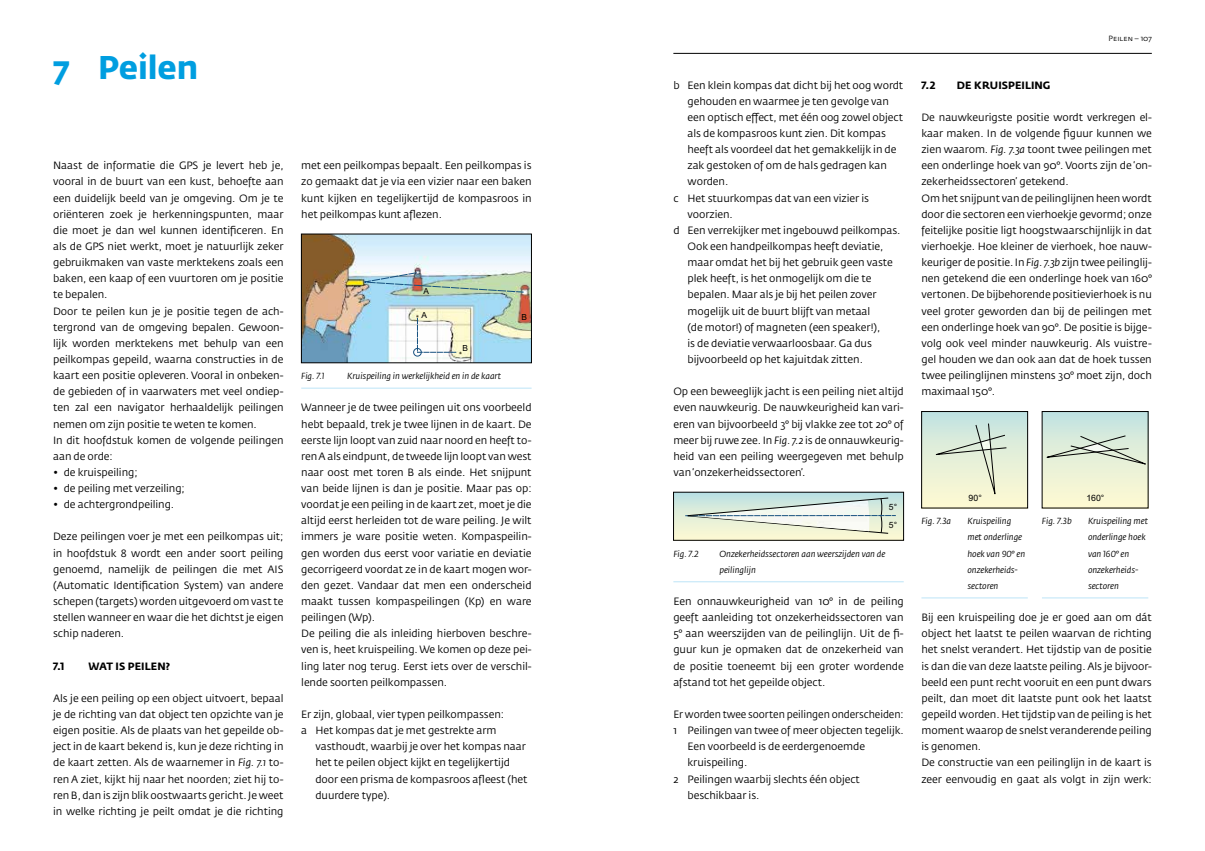
<style>
.page{position:relative;width:1205px;height:851px;background:#fff}
.page>*{position:absolute;margin:0;border:0;box-sizing:border-box;transform-origin:0 0}
.t1{font:700 32.5px "Fedra Sans Std";letter-spacing:-.005em;color:#009ee0}
.t2{font:10.5px/16.1px "Fedra Sans Std";letter-spacing:-.005em;color:#000;text-align:justify}
.t3{font:10.5px "Fedra Sans Std";letter-spacing:-.005em;color:#000;scale:.96 1}
.t4{font:700 10.5px "Fedra Sans Std";letter-spacing:.005em;color:#000}
.t5{font:italic 8.75px/16.1px "Fedra Sans Std";letter-spacing:-.005em;color:#000}
.t6{font:8.75px "Arial";color:#000}
.t7{font:8.62px "Arial";color:#000}
.t8{font:8.38px "Arial";color:#000}
.t9{font:7.5px "Fedra Sans Std";color:#000}
.s1{font-style:italic}
</style>
<div class="page">
<hr style="left:673px;top:53px;width:479px;height:1px;background:#000">
<img style="left:303px;top:236px;width:226px;height:125px">
<div style="left:413px;top:348px;width:8px;height:8px;border:1px solid #15507f;border-radius:50%"></div>
<hr style="left:301px;top:388px;width:230px;height:1px;background:#bde4f7">
<svg style="left:923px;top:413px;width:103px;height:93px;background:#dce8d3"></svg>
<div style="left:921px;top:411px;width:107px;height:97px;border:1px solid #000"></div>
<svg style="left:1041px;top:411px;width:108px;height:97px;background:#d6e1cd"></svg>
<hr style="left:921px;top:597px;width:107px;height:1px;background:#bde4f7">
<hr style="left:1042px;top:597px;width:106px;height:1px;background:#bde4f7">
<svg style="left:675px;top:494px;width:227px;height:44px"></svg>
<hr style="left:673px;top:581px;width:231px;height:1px;background:#bde4f7">
<h1 class="t1" style="left:53px;top:47px;width:147px">7 Peilen</h1>
<p class="t2" style="left:53px;top:157px;width:232px;text-align:left">Naast de informatie die GPS je levert heb je, vooral in de buurt van een kust, behoefte aan een duidelijk beeld van je omgeving. Om je te oriënteren zoek je herkenningspunten, maar die moet je dan wel kunnen identificeren. En als de GPS niet werkt, moet je natuurlijk zeker gebruikmaken van vaste merktekens zoals een baken, een kaap of een vuurtoren om je positie te bepalen.<br>Door te peilen kun je je positie tegen de ach&shy;tergrond van de omgeving bepalen. Gewoon&shy;lijk worden merktekens met behulp van een peilkompas gepeild, waarna constructies in de kaart een positie opleveren. Vooral in onbeken&shy;de gebieden of in vaarwaters met veel ondiep&shy;ten zal een navigator herhaaldelijk peilingen nemen om zijn positie te weten te komen.<br>In dit hoofdstuk komen de volgende peilingen aan de orde:</p>
<p class="t2" style="left:53px;top:464px;width:86px">• de kruispeiling;</p>
<p class="t2" style="left:53px;top:480px;width:133px">• de peiling met verzeiling;</p>
<p class="t2" style="left:53px;top:496px;width:123px">• de achtergrondpeiling.</p>
<p class="t2" style="left:53px;top:528px;width:232px">Deze peilingen voer je met een peilkompas uit; in hoofdstuk 8 wordt een ander soort peiling genoemd, namelijk de peilingen die met AIS (Automatic Identification System) van andere schepen (targets) worden uitgevoerd om vast te stellen wanneer en waar die het dichtst je eigen schip naderen.</p>
<p class="t4" style="left:53px;top:659px;width:13px">7.1</p>
<p class="t4" style="left:89px;top:659px;width:83px">WAT IS PEILEN?</p>
<p class="t2" style="left:53px;top:690px;width:232px">Als je een peiling op een object uitvoert, bepaal je de richting van dat object ten opzichte van je eigen positie. Als de plaats van het gepeilde ob&shy;ject in de kaart bekend is, kun je deze richting in de kaart zetten. Als de waarnemer in <span class="s1">Fig. 7.1</span> to&shy;ren A ziet, kijkt hij naar het noorden; ziet hij to&shy;ren B, dan is zijn blik oostwaarts gericht. Je weet in welke richting je peilt omdat je die richting</p>
<p class="t2" style="left:301px;top:157px;width:232px">met een peilkompas bepaalt. Een peilkompas is zo gemaakt dat je via een vizier naar een baken kunt kijken en tegelijkertijd de kompasroos in het peilkompas kunt aflezen.</p>
<p class="t8" style="left:423px;top:285px;width:7px">A</p>
<p class="t8" style="left:422px;top:309px;width:7px">A</p>
<p class="t8" style="left:521px;top:311px;width:7px">B</p>
<p class="t8" style="left:462px;top:343px;width:7px">B</p>
<p class="t5" style="left:301px;top:368px;width:25px">Fig. 7.1</p>
<p class="t5" style="left:347px;top:368px;width:155px">Kruispeiling in werkelijkheid en in de kaart</p>
<p class="t2" style="left:301px;top:399px;width:232px;text-align:left">Wanneer je de twee peilingen uit ons voorbeeld hebt bepaald, trek je twee lijnen in de kaart. De eerste lijn loopt van zuid naar noord en heeft to&shy;ren A als eindpunt, de tweede lijn loopt van west naar oost met toren B als einde. Het snijpunt van beide lijnen is dan je positie. Maar pas op: voordat je een peiling in de kaart zet, moet je die altijd eerst herleiden tot de ware peiling. Je wilt immers je ware positie weten. Kompaspeilin&shy;gen worden dus eerst voor variatie en deviatie gecorrigeerd voordat ze in de kaart mogen wor&shy;den gezet. Vandaar dat men een onderscheid maakt tussen kompaspeilingen (Kp) en ware peilingen (Wp).<br>De peiling die als inleiding hierboven beschre&shy;ven is, heet kruispeiling. We komen op deze pei&shy;ling later nog terug. Eerst iets over de verschil&shy;lende soorten peilkompassen.</p>
<p class="t2" style="left:301px;top:706px;width:204px">Er zijn, globaal, vier typen peilkompassen:</p>
<p class="t2" style="left:301px;top:722px;width:197px">a Het kompas dat je met gestrekte arm</p>
<p class="t2" style="left:315px;top:738px;width:212px">vasthoudt, waarbij je over het kompas naar</p>
<p class="t2" style="left:315px;top:754px;width:196px">het te peilen object kijkt en tegelijkertijd</p>
<p class="t2" style="left:315px;top:770px;width:214px">door een prisma de kompasroos afleest (het</p>
<p class="t2" style="left:315px;top:786px;width:76px">duurdere type).</p>
<p class="t2" style="left:673px;top:77px;width:231px">b Een klein kompas dat dicht bij het oog wordt</p>
<p class="t2" style="left:687px;top:93px;width:203px">gehouden en waarmee je ten gevolge van</p>
<p class="t2" style="left:687px;top:109px;width:217px">een optisch effect, met één oog zowel object</p>
<p class="t2" style="left:687px;top:125px;width:200px">als de kompasroos kunt zien. Dit kompas</p>
<p class="t2" style="left:687px;top:141px;width:210px">heeft als voordeel dat het gemakkelijk in de</p>
<p class="t2" style="left:687px;top:158px;width:201px">zak gestoken of om de hals gedragen kan</p>
<p class="t2" style="left:687px;top:174px;width:42px">worden.</p>
<p class="t2" style="left:673px;top:190px;width:197px">c Het stuurkompas dat van een vizier is</p>
<p class="t2" style="left:687px;top:206px;width:47px">voorzien.</p>
<p class="t2" style="left:673px;top:222px;width:229px">d Een verrekijker met ingebouwd peilkompas.</p>
<p class="t2" style="left:687px;top:238px;width:197px">Ook een handpeilkompas heeft deviatie,</p>
<p class="t2" style="left:687px;top:254px;width:207px">maar omdat het bij het gebruik geen vaste</p>
<p class="t2" style="left:687px;top:270px;width:185px">plek heeft, is het onmogelijk om die te</p>
<p class="t2" style="left:687px;top:287px;width:191px">bepalen. Maar als je bij het peilen zover</p>
<p class="t2" style="left:687px;top:303px;width:184px">mogelijk uit de buurt blijft van metaal</p>
<p class="t2" style="left:687px;top:319px;width:194px">(de motor!) of magneten (een speaker!),</p>
<p class="t2" style="left:687px;top:335px;width:186px">is de deviatie verwaarloosbaar. Ga dus</p>
<p class="t2" style="left:687px;top:351px;width:177px">bijvoorbeeld op het kajuitdak zitten.</p>
<p class="t2" style="left:673px;top:383px;width:232px">Op een beweeglijk jacht is een peiling niet altijd even nauwkeurig. De nauwkeurigheid kan vari&shy;ëren van bijvoorbeeld 3° bij vlakke zee tot 20° of meer bij ruwe zee. In <span class="s1">Fig. 7.2</span> is de onnauwkeurig&shy;heid van een peiling weergegeven met behulp van ‘onzekerheidssectoren’.</p>
<p class="t7" style="left:889px;top:501px;width:10px">5°</p>
<p class="t7" style="left:889px;top:519px;width:10px">5°</p>
<p class="t5" style="left:673px;top:545px;width:27px">Fig. 7.2</p>
<p class="t5" style="left:719px;top:545px;width:167px">Onzekerheidssectoren aan weerszijden van de peilinglijn</p>
<p class="t2" style="left:673px;top:593px;width:232px">Een onnauwkeurigheid van 10° in de peiling geeft aanleiding tot onzekerheidssectoren van 5° aan weerszijden van de peilinglijn. Uit de fi&shy;guur kun je opmaken dat de onzekerheid van de positie toeneemt bij een groter wordende afstand tot het gepeilde object.</p>
<p class="t3" style="left:673px;top:707px;width:241px">Er worden twee soorten peilingen onderscheiden:</p>
<p class="t2" style="left:673px;top:722px;width:232px">1 Peilingen van twee of meer objecten tegelijk.</p>
<p class="t2" style="left:687px;top:738px;width:179px">Een voorbeeld is de eerdergenoemde</p>
<p class="t2" style="left:687px;top:754px;width:61px">kruispeiling.</p>
<p class="t2" style="left:673px;top:770px;width:188px">2 Peilingen waarbij slechts één object</p>
<p class="t2" style="left:687px;top:786px;width:73px">beschikbaar is.</p>
<p class="t9" style="left:1108px;top:34px;width:45px">Peilen – 107</p>
<p class="t4" style="left:921px;top:78px;width:16px">7.2</p>
<p class="t4" style="left:957px;top:78px;width:95px">DE KRUISPEILING</p>
<p class="t2" style="left:921px;top:109px;width:232px;text-align:left">De nauwkeurigste positie wordt verkregen el&shy;kaar maken. In de volgende figuur kunnen we zien waarom. <span class="s1">Fig. 7.3a</span> toont twee peilingen met een onderlinge hoek van 90°. Voorts zijn de ‘on&shy;zekerheidssectoren’ getekend.<br>Om het snijpunt van de peilinglijnen heen wordt door die sectoren een vierhoekje gevormd; onze feitelijke positie ligt hoogstwaarschijnlijk in dat vierhoekje. Hoe kleiner de vierhoek, hoe nauw&shy;keuriger de positie. In <span class="s1">Fig. 7.3b</span> zijn twee peilinglij&shy;nen getekend die een onderlinge hoek van 160° vertonen. De bijbehorende positievierhoek is nu veel groter geworden dan bij de peilingen met een onderlinge hoek van 90°. De positie is bijge&shy;volg ook veel minder nauwkeurig. Als vuistre&shy;gel houden we dan ook aan dat de hoek tussen twee peilinglijnen minstens 30° moet zijn, doch maximaal 150°.</p>
<p class="t6" style="left:951px;top:492px;width:32px">90° 90°</p>
<p class="t6" style="left:1086px;top:492px;width:37px">160°160°</p>
<p class="t5" style="left:921px;top:513px;width:31px">Fig. 7.3a</p>
<p class="t5" style="left:967px;top:513px;width:59px">Kruispeiling met onderlinge hoek van 90° en onzekerheids&shy;sectoren</p>
<p class="t5" style="left:1042px;top:513px;width:31px">Fig. 7.3b</p>
<p class="t5" style="left:1088px;top:513px;width:61px">Kruispeiling met onderlinge hoek van 160° en onzekerheids&shy;sectoren</p>
<p class="t2" style="left:921px;top:609px;width:232px;text-align:left">Bij een kruispeiling doe je er goed aan om dát object het laatst te peilen waarvan de richting het snelst verandert. Het tijdstip van de positie is dan die van deze laatste peiling. Als je bijvoor&shy;beeld een punt recht vooruit en een punt dwars peilt, dan moet dit laatste punt ook het laatst gepeild worden. Het tijdstip van de peiling is het moment waarop de snelst veranderende peiling is genomen.<br>De constructie van een peilinglijn in de kaart is zeer eenvoudig en gaat als volgt in zijn werk:</p>
</div>
